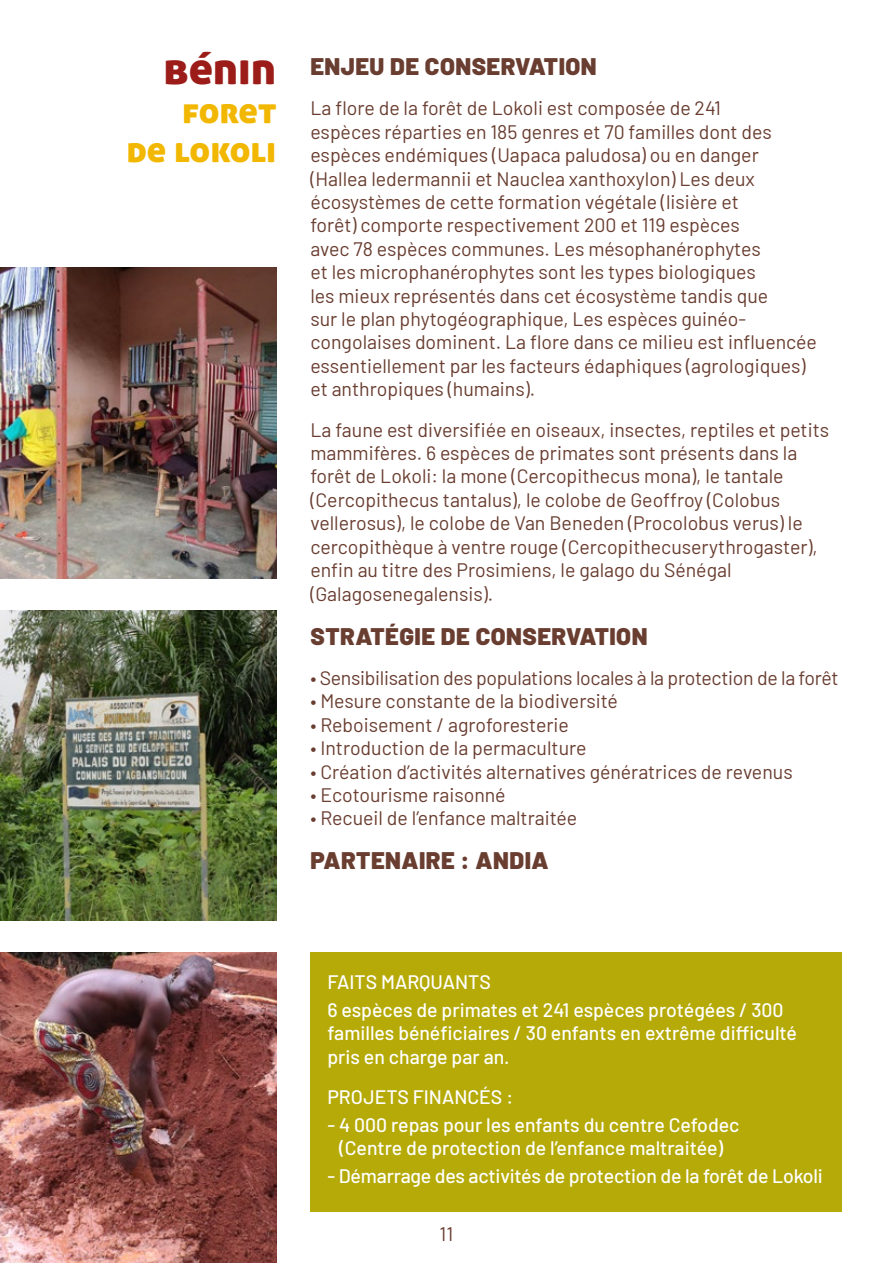
<style>
.page{position:relative;width:893px;height:1263px;background:#fff}
.page>*{position:absolute;margin:0;border:0;box-sizing:border-box;transform-origin:0 0}
.t1{font:45px "Aller Display";color:#9b1c18}
.t2{font:36px/39px "Aller Display";color:#f2b700;text-align:right}
.t3{font:900 24px "Barlow";letter-spacing:.02em;color:#693d30}
.t4{font:19.5px/23.4px "Barlow";color:#693d30}
.t5{font:500 19.5px/23.4px "Barlow";color:#fff}
</style>
<div class="page">
<div style="left:310px;top:952px;width:532px;height:260px;background:#b6aa08"></div>
<img style="left:0;top:610px;width:276px;height:311px">
<img style="left:0;top:952px;width:276px;height:311px">
<img style="left:0;top:268px;width:276px;height:310px">
<h1 class="t1" style="left:163px;top:39px;width:114px">bénin</h1>
<h2 class="t2" style="left:127px;top:90px;width:151px">foret<br>de lokoli</h2>
<p class="t3" style="left:310px;top:48px;width:288px">ENJEU DE CONSERVATION</p>
<p class="t4" style="left:310px;top:95px;width:508px">La flore de la forêt de Lokoli est composée de 241<br>espèces réparties en 185 genres et 70 familles dont des espèces endémiques (Uapaca paludosa) ou en danger (Hallea ledermannii et Nauclea xanthoxylon) Les deux écosystèmes de cette formation végétale (lisière et<br>forêt) comporte respectivement 200 et 119 espèces<br>avec 78 espèces communes. Les mésophanérophytes<br>et les microphanérophytes sont les types biologiques<br>les mieux représentés dans cet écosystème tandis que<br>sur le plan phytogéographique, Les espèces guinéo&shy;congolaises dominent. La flore dans ce milieu est influencée essentiellement par les facteurs édaphiques (agrologiques) et anthropiques (humains).</p>
<p class="t4" style="left:310px;top:416px;width:520px">La faune est diversifiée en oiseaux, insectes, reptiles et petits mammifères. 6 espèces de primates sont présents dans la forêt de Lokoli: la mone (Cercopithecus mona), le tantale (Cercopithecus tantalus), le colobe de Geoffroy (Colobus vellerosus), le colobe de Van Beneden (Procolobus verus) le cercopithèque à ventre rouge (Cercopithecuserythrogaster), enfin au titre des Prosimiens, le galago du Sénégal (Galagosenegalensis).</p>
<p class="t3" style="left:310px;top:618px;width:339px">STRATÉGIE DE CONSERVATION</p>
<p class="t4" style="left:310px;top:665px;width:530px">• Sensibilisation des populations locales à la protection de la forêt</p>
<p class="t4" style="left:310px;top:688px;width:309px">• Mesure constante de la biodiversité</p>
<p class="t4" style="left:310px;top:711px;width:260px">• Reboisement / agroforesterie</p>
<p class="t4" style="left:310px;top:735px;width:278px">• Introduction de la permaculture</p>
<p class="t4" style="left:310px;top:758px;width:484px">• Création d’activités alternatives génératrices de revenus</p>
<p class="t4" style="left:310px;top:782px;width:197px">• Ecotourisme raisonné</p>
<p class="t4" style="left:310px;top:805px;width:268px">• Recueil de l’enfance maltraitée</p>
<p class="t3" style="left:310px;top:843px;width:240px">PARTENAIRE : ANDIA</p>
<p class="t5" style="left:327px;top:967px;width:458px;line-height:27.6px">FAITS MARQUANTS<br>6 espèces de primates et 241 espèces protégées / 300</p>
<p class="t5" style="left:327px;top:1020px;width:471px">familles bénéficiaires / 30 enfants en extrême difficulté pris en charge par an.</p>
<p class="t5" style="left:327px;top:1084px;width:187px">PROJETS FINANCÉS :</p>
<p class="t5" style="left:327px;top:1111px;width:414px;text-align:center">- 4 000 repas pour les enfants du centre Cefodec (Centre de protection de l’enfance maltraitée)</p>
<p class="t5" style="left:327px;top:1162px;width:497px">- Démarrage des activités de protection de la forêt de Lokoli</p>
<p class="t4" style="left:440px;top:1221px;width:15px">11</p>
</div>
